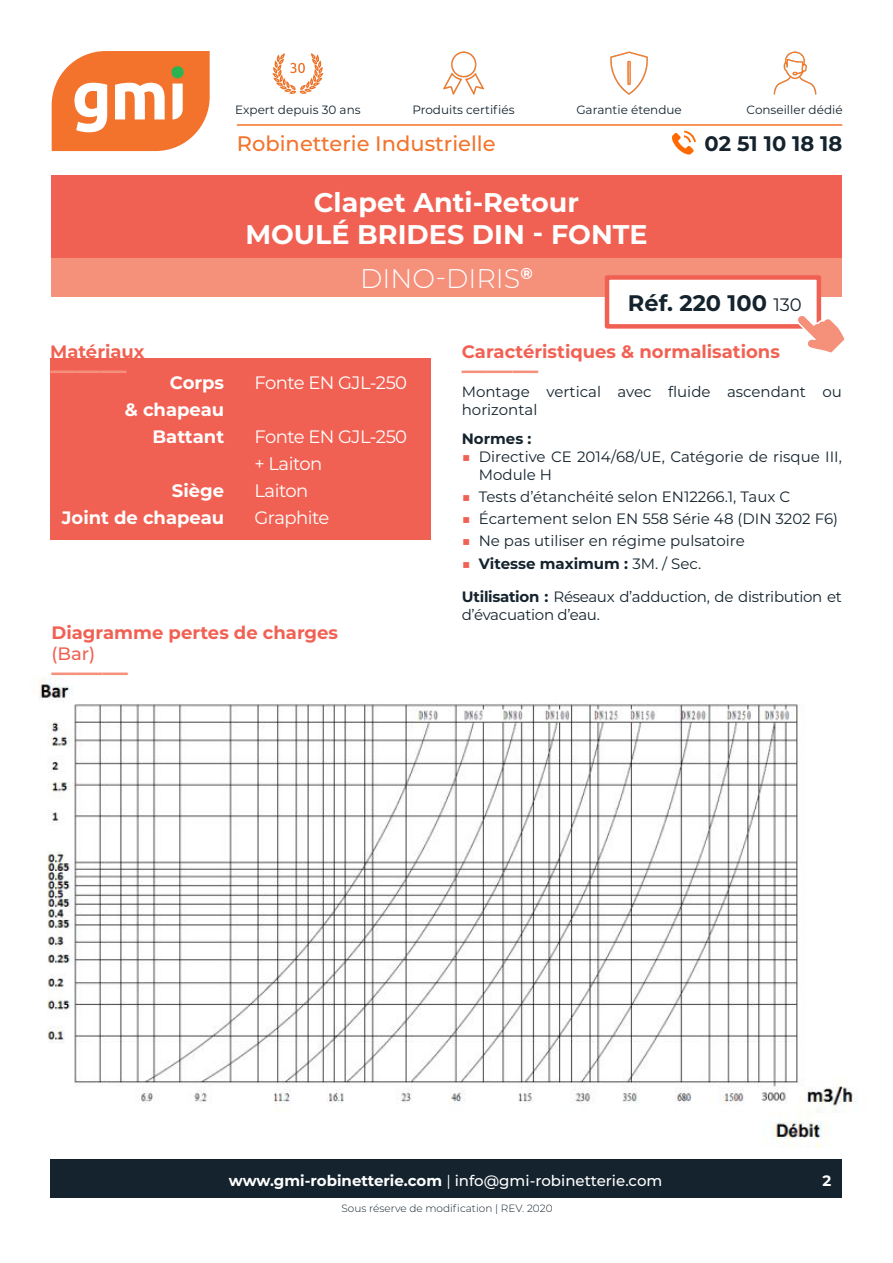
<style>
.page{position:relative;width:893px;height:1263px;background:#fff}
.page>*{position:absolute;margin:0;border:0;box-sizing:border-box;transform-origin:0 0}
.TITRE_Fiche_produit{font:700 27px "Montserrat";color:#fff}
.TITRE_Fiche_produit-2{font:300 27px "Montserrat";color:#fff}
.SOULIGNEMENT_SOUS-TI{font:700 25.5px "Montserrat";color:#f5907b}
.RÉFÉRENCE{font:700 22.5px "Montserrat";color:#14232d}
.t1{font:500 21px "Montserrat";color:#f3732c}
.t2{font:700 21px "Montserrat";color:#14232d}
.SOUS-TITRE{font:700 18px "Montserrat";color:#f16153}
.TEXTE_BLANC_COMME_MA{font:18px "Montserrat";letter-spacing:-.03em;color:#fff}
.ÉLÉMENTS_MATÉRIAUX{font:700 18px "Montserrat";color:#fff}
.SOUS-TITRE-2{font:500 18px "Montserrat";color:#f16153}
.TEXTE{font:15px/18px "Montserrat";color:#14232d}
.TEXTE-2{font:15px/18px "Montserrat";letter-spacing:-.02em;color:#14232d}
.t3{font:500 15px "Montserrat";color:#fff}
.TEXTE-3{font:700 15px "Montserrat";color:#14232d}
.t4{font:700 15px "Montserrat";color:#fff}
.t5{font:12px "Montserrat";color:#14232d}
.NOTE_BAS_DE_PAGE{font:300 10.5px "Montserrat";color:#14232d}
.s1{font-weight:400;font-size:18px}
.s2{font-weight:500;color:#f16153}
.s3{font-weight:400}
.s4{font-weight:700}
</style>
<div class="page">
<div style="left:52px;top:175px;width:790px;height:83px;background:#f16153"></div>
<div style="left:52px;top:258px;width:790px;height:39px;background:#f5907b"></div>
<div style="left:605px;top:275px;width:216px;height:54px;background:#fff;border:4px solid #f16153"></div>
<div style="left:50px;top:1160px;width:792px;height:38px;background:#14232d"></div>
<svg style="left:52px;top:51px;width:158px;height:100px"></svg>
<hr style="left:237px;top:124px;width:605px;height:2px;background:#f3732c">
<img style="left:443px;top:51px;width:41px;height:44px">
<img style="left:610px;top:51px;width:38px;height:44px">
<img style="left:773px;top:51px;width:44px;height:44px">
<svg style="left:672px;top:131px;width:24px;height:24px"></svg>
<svg style="left:795px;top:313px;width:50px;height:40px"></svg>
<img style="left:272px;top:53px;width:52px;height:41px">
<div style="left:50px;top:359px;width:381px;height:181px;background:#f16153"></div>
<img style="left:34px;top:677px;width:823px;height:471px">
<p class="t5" style="left:235px;top:101px;width:127px">Expert depuis 30 ans</p>
<p class="t5" style="left:412px;top:101px;width:104px">Produits certifiés</p>
<p class="t5" style="left:576px;top:101px;width:107px">Garantie étendue</p>
<p class="t5" style="left:747px;top:101px;width:98px">Conseiller dédié</p>
<h3 class="t1" style="left:237px;top:129px;width:260px">Robinetterie Industrielle</h3>
<h3 class="t2" style="left:705px;top:129px;width:139px">02 51 10 18 18</h3>
<p class="SOUS-TITRE" style="left:50px;top:338px;width:96px">Matériaux</p>
<p class="SOULIGNEMENT_SOUS-TI" style="left:50px;top:351px;width:78px">――—</p>
<p class="ÉLÉMENTS_MATÉRIAUX" style="left:170px;top:369px;width:56px">Corps</p>
<p class="ÉLÉMENTS_MATÉRIAUX" style="left:125px;top:396px;width:101px">&amp; chapeau</p>
<p class="ÉLÉMENTS_MATÉRIAUX" style="left:152px;top:423px;width:73px">Battant</p>
<p class="ÉLÉMENTS_MATÉRIAUX" style="left:172px;top:477px;width:54px">Siège</p>
<p class="ÉLÉMENTS_MATÉRIAUX" style="left:62px;top:504px;width:164px">Joint de chapeau</p>
<p class="TITRE_Fiche_produit" style="left:314px;top:183px;width:267px">Clapet Anti-Retour</p>
<p class="TITRE_Fiche_produit" style="left:245px;top:215px;width:404px">MOULÉ BRIDES DIN - FONTE</p>
<p class="TITRE_Fiche_produit-2" style="left:360px;top:260px;width:174px">DINO-DIRIS<sup>®</sup></p>
<p class="RÉFÉRENCE" style="left:628px;top:287px;width:175px">Réf. 220 100 <span class="s1">130</span></p>
<p class="TEXTE_BLANC_COMME_MA" style="left:255px;top:370px;width:154px">Fonte EN GJL-250</p>
<p class="TEXTE_BLANC_COMME_MA" style="left:255px;top:424px;width:154px">Fonte EN GJL-250</p>
<p class="TEXTE_BLANC_COMME_MA" style="left:255px;top:451px;width:69px">+ Laiton</p>
<p class="TEXTE_BLANC_COMME_MA" style="left:255px;top:478px;width:55px">Laiton</p>
<p class="TEXTE_BLANC_COMME_MA" style="left:255px;top:505px;width:76px">Graphite</p>
<p class="SOUS-TITRE" style="left:462px;top:338px;width:320px">Caractéristiques &amp; normalisations</p>
<p class="SOULIGNEMENT_SOUS-TI" style="left:462px;top:351px;width:78px">――—</p>
<p class="TEXTE" style="left:462px;top:382px;width:382px">Montage vertical avec fluide ascendant ou horizontal</p>
<p class="TEXTE-3" style="left:462px;top:427px;width:71px">Normes :</p>
<p class="TEXTE" style="left:479px;top:447px;width:365px;text-indent:-17px"><span class="s2">■</span> Directive CE 2014/68/UE, Catégorie de risque III,<br>Module H</p>
<p class="TEXTE" style="left:462px;top:487px;width:330px"><span class="s2">■</span> Tests d’étanchéité selon EN12266.1, Taux C</p>
<p class="TEXTE" style="left:462px;top:509px;width:378px"><span class="s2">■</span> Écartement selon EN 558 Série 48 (DIN 3202 F6)</p>
<p class="TEXTE" style="left:462px;top:531px;width:284px"><span class="s2">■</span> Ne pas utiliser en régime pulsatoire</p>
<p class="TEXTE-3" style="left:462px;top:552px;width:241px"><span class="s2">■</span> Vitesse maximum : <span class="s3">3M. / Sec.</span></p>
<p class="TEXTE-2" style="left:462px;top:587px;width:382px"><span class="s4">Utilisation :</span> Réseaux d’adduction, de distribution et d’évacuation d’eau.</p>
<p class="SOUS-TITRE" style="left:51px;top:619px;width:288px">Diagramme pertes de charges</p>
<p class="SOUS-TITRE-2" style="left:51px;top:641px;width:45px">(Bar)</p>
<p class="SOULIGNEMENT_SOUS-TI" style="left:51px;top:653px;width:78px">――—</p>
<p class="t3" style="left:229px;top:1170px;width:435px"><span class="s4">www.gmi-robinetterie.com</span> <span class="s3">|</span> info@gmi-robinetterie.com</p>
<p class="t4" style="left:822px;top:1170px;width:10px">2</p>
<p class="NOTE_BAS_DE_PAGE" style="left:342px;top:1201px;width:212px">Sous réserve de modification | REV. 2020</p>
</div>
